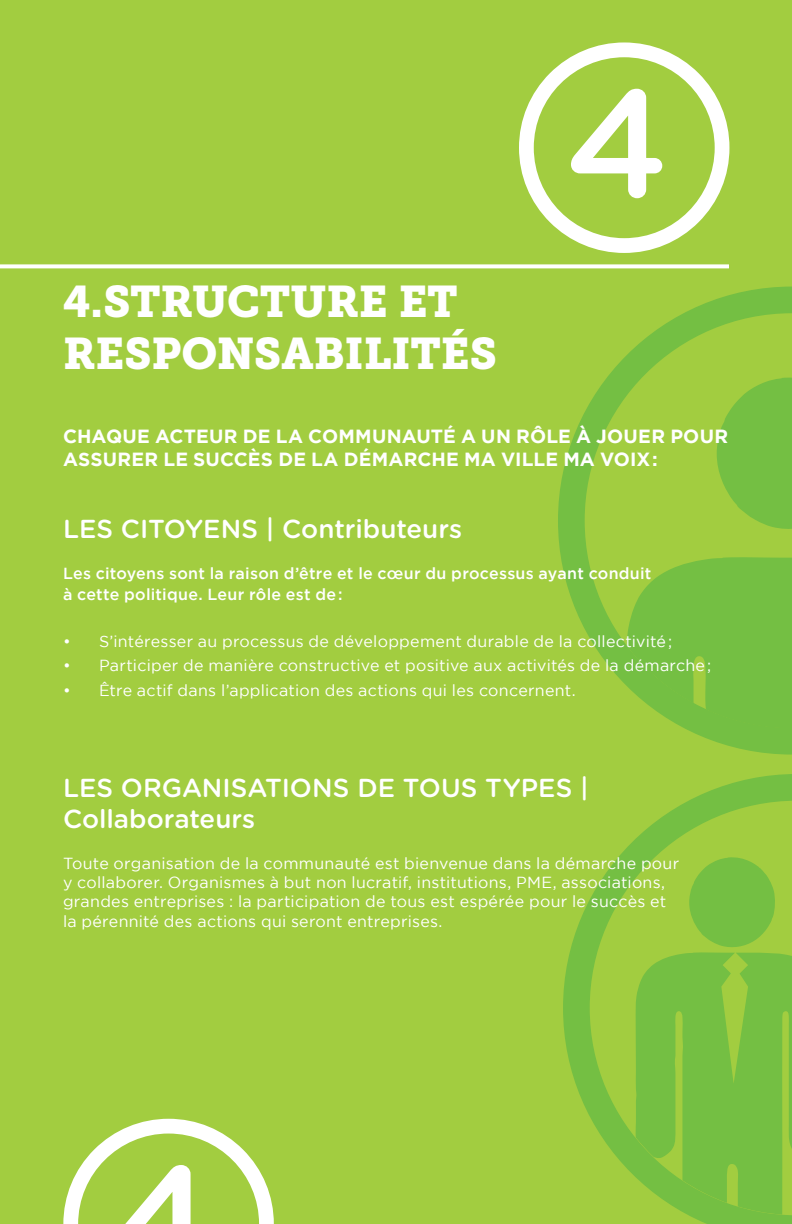
<style>
.page{position:relative;width:792px;height:1224px;background:#a2cd40}
.page>*{position:absolute;margin:0;border:0;box-sizing:border-box;transform-origin:0 0}
.t1{font:44px/52.8px "Museo Slab 900";letter-spacing:-.005em;color:#fff}
.t2{font:500 26px/31.2px "Gotham Rounded";color:#fff}
.t3{font:700 19px/22.8px "Gotham";letter-spacing:.01em;color:#fff}
.t4{font:16px/19.2px "Gotham";letter-spacing:.015em;color:#fff}
.t5{font:500 16px/21.6px "Gotham";letter-spacing:.015em;color:#fff}
</style>
<div class="page">
<svg style="left:558px;top:287px;width:234px;height:468px"></svg>
<svg style="left:627px;top:557px;width:165px;height:171px;background:#79c042"></svg>
<svg style="left:519px;top:42px;width:210px;height:211px"></svg>
<svg style="left:571px;top:89px;width:91px;height:109px"></svg>
<svg style="left:63px;top:1119px;width:211px;height:105px"></svg>
<svg style="left:0;top:264px;width:729px;height:4px;background:#f5faec"></svg>
<svg style="left:563px;top:774px;width:229px;height:450px"></svg>
<svg style="left:635px;top:952px;width:157px;height:263px;fill:#74bf43"></svg>
<p class="t1" style="left:63px;top:275px;width:436px">4.STRUCTURE ET<br>RESPONSABILITÉS</p>
<p class="t3" style="left:63px;top:425px;width:667px">CHAQUE ACTEUR DE LA COMMUNAUTÉ A UN RÔLE À JOUER POUR<br>ASSURER LE SUCCÈS DE LA DÉMARCHE MA VILLE MA VOIX:</p>
<p class="t2" style="left:63px;top:512px;width:401px">LES CITOYENS | Contributeurs</p>
<p class="t5" style="left:63px;top:562px;width:590px">Les citoyens sont la raison d’être et le cœur du processus ayant conduit à cette politique. Leur rôle est de:</p>
<p class="t4" style="left:63px;top:631px;width:611px">• S’intéresser au processus de développement durable de la collectivité;</p>
<p class="t4" style="left:63px;top:656px;width:650px">• Participer de manière constructive et positive aux activités de la démarche;</p>
<p class="t4" style="left:63px;top:681px;width:514px">• Être actif dans l’application des actions qui les concernent.</p>
<p class="t2" style="left:63px;top:771px;width:527px">LES ORGANISATIONS DE TOUS TYPES |<br>Collaborateurs</p>
<p class="t4" style="left:63px;top:853px;width:618px">Toute organisation de la communauté est bienvenue dans la démarche pour y collaborer. Organismes à but non lucratif, institutions, PME, associations, grandes entreprises : la participation de tous est espérée pour le succès et la pérennité des actions qui seront entreprises.</p>
</div>
